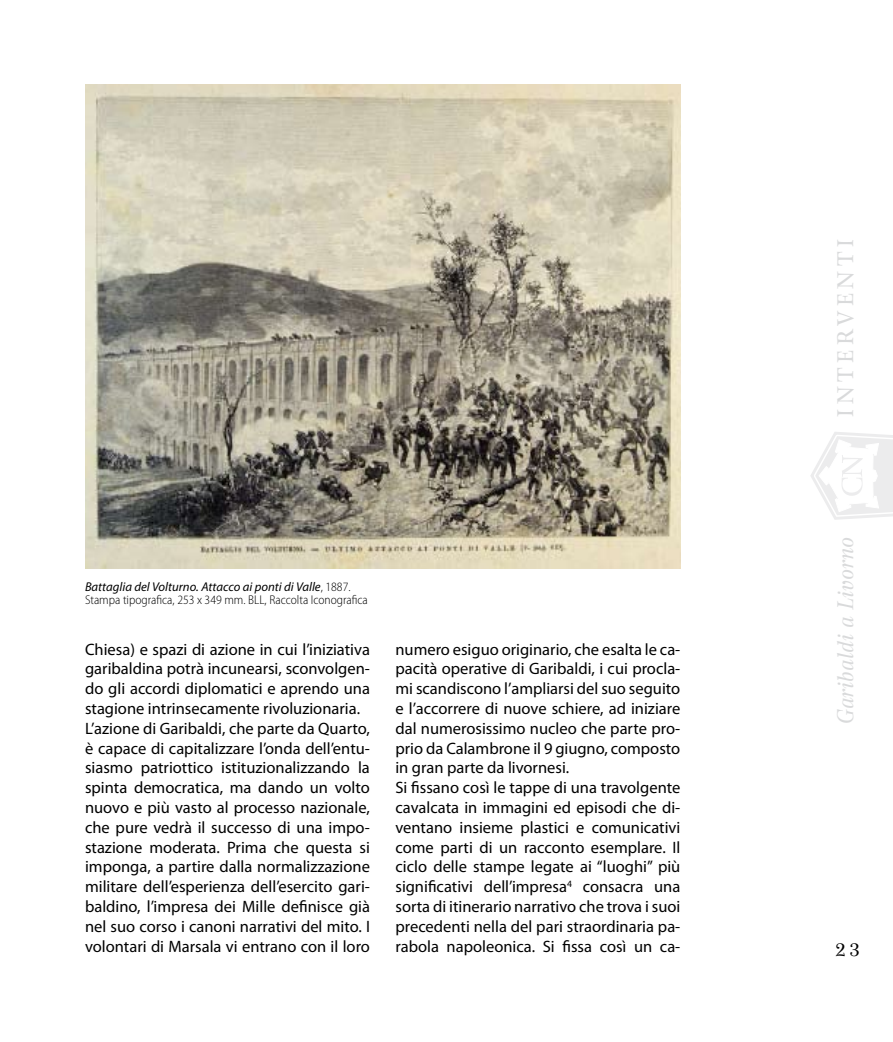
<style>
.page{position:relative;width:893px;height:1042px;background:#fff}
.page>*{position:absolute;margin:0;border:0;box-sizing:border-box;transform-origin:0 0}
.t1{font:italic 22.5px "Wilke LT Std";letter-spacing:-.01em;color:#d9dadb}
.t2{font:22.5px "Wilke LT Std";letter-spacing:.2em;color:#d9dadb}
.t3{font:18px "Wilke LT Std";color:#000}
.t4{font:16.5px/19.8px "Myriad Pro";color:#000}
.t5{font:300 semi-condensed 12.75px/12.8px "Myriad Pro";color:#000}
.s1{font-weight:400;font-style:italic;font-stretch:normal}
</style>
<div class="page">
<svg style="left:810px;top:432px;width:83px;height:88px"></svg>
<img style="left:86px;top:84px;width:594px;height:484px">
<p class="t5" style="left:85px;top:581px;width:284px"><span class="s1">Battaglia del Volturno. Attacco ai ponti di Valle</span>, 1887.<br>Stampa tipografica, 253 x 349 mm. BLL, Raccolta Iconografica</p>
<p class="t4" style="left:85px;top:639px;width:286px">Chiesa) e spazi di azione in cui l’iniziativa garibaldina potrà incunearsi, sconvolgen&shy;do gli accordi diplomatici e aprendo una stagione intrinsecamente rivoluzionaria.<br>L’azione di Garibaldi, che parte da Quarto, è capace di capitalizzare l’onda dell’entu&shy;siasmo patriottico istituzionalizzando la spinta democratica, ma dando un volto nuovo e più vasto al processo nazionale, che pure vedrà il successo di una impo&shy;stazione moderata. Prima che questa si imponga, a partire dalla normalizzazione militare dell’esperienza dell’esercito gari&shy;baldino, l’impresa dei Mille definisce già nel suo corso i canoni narrativi del mito. I volontari di Marsala vi entrano con il loro</p>
<p class="t4" style="left:395px;top:639px;width:286px">numero esiguo originario, che esalta le ca&shy;pacità operative di Garibaldi, i cui procla&shy;mi scandiscono l’ampliarsi del suo seguito e l’accorrere di nuove schiere, ad iniziare dal numerosissimo nucleo che parte pro&shy;prio da Calambrone il 9 giugno, composto in gran parte da livornesi.<br>Si fissano così le tappe di una travolgente cavalcata in immagini ed episodi che di&shy;ventano insieme plastici e comunicativi come parti di un racconto esemplare. Il ciclo delle stampe legate ai “luoghi” più significativi dell’impresa<sup>4</sup> consacra una sorta di itinerario narrativo che trova i suoi precedenti nella del pari straordinaria pa&shy;rabola napoleonica. Si fissa così un ca-</p>
<h1 class="t2" style="left:832px;top:417px;width:179px;rotate:-90deg">INTERVENTI</h1>
<h1 class="t1" style="left:831px;top:725px;width:190px;rotate:-90deg">Garibaldi a Livorno</h1>
<p class="t3" style="left:835px;top:939px;width:26px">23</p>
</div>
